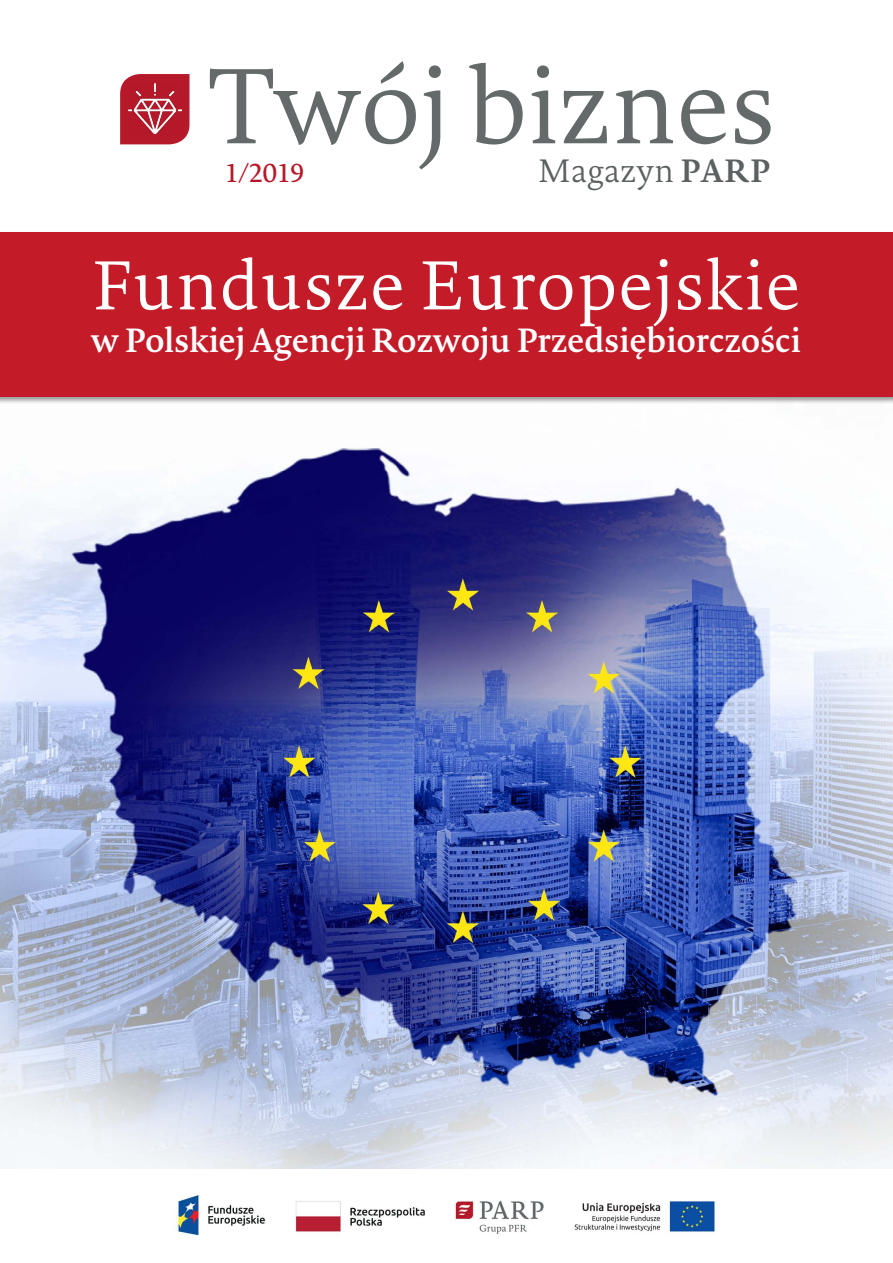
<style>
.page{position:relative;width:893px;height:1263px;background:#fff}
.page>*{position:absolute;margin:0;border:0;box-sizing:border-box;transform-origin:0 0}
.t1{font:300 104.4px "Novel Pro";letter-spacing:-.01em;color:#64696a}
.t2{font:300 67.5px "Novel Pro";letter-spacing:.01em;color:#fff}
.t3{font:600 33px "Novel Pro";letter-spacing:-.015em;color:#fff}
.t4{font:200 31.8px "Novel Pro";color:#5b6061}
.t5{font:25.5px "Novel Pro";color:#b61929}
.s1{font-weight:600}
</style>
<div class="page">
<img style="left:0;top:448px;width:893px;height:721px">
<div style="left:0;top:231px;width:893px;height:173px;background:#000;opacity:.39"></div>
<div style="left:0;top:232px;width:893px;height:164px;background:#c31b28"></div>
<svg style="left:120px;top:74px;width:69px;height:70px"></svg>
<img style="left:128px;top:84px;width:54px;height:50px">
<img style="left:174px;top:1195px;width:543px;height:41px">
<h1 class="t1" style="left:209px;top:28px;width:569px">Twój biznes</h1>
<p class="t4" style="left:537px;top:146px;width:235px">Magazyn <span class="s1">PARP</span></p>
<p class="t5" style="left:225px;top:154px;width:81px">1/2019</p>
<h2 class="t2" style="left:91px;top:235px;width:711px">Fundusze Europejskie</h2>
<p class="t3" style="left:91px;top:315px;width:712px">w Polskiej Agencji Rozwoju Przedsiębiorczości</p>
</div>
